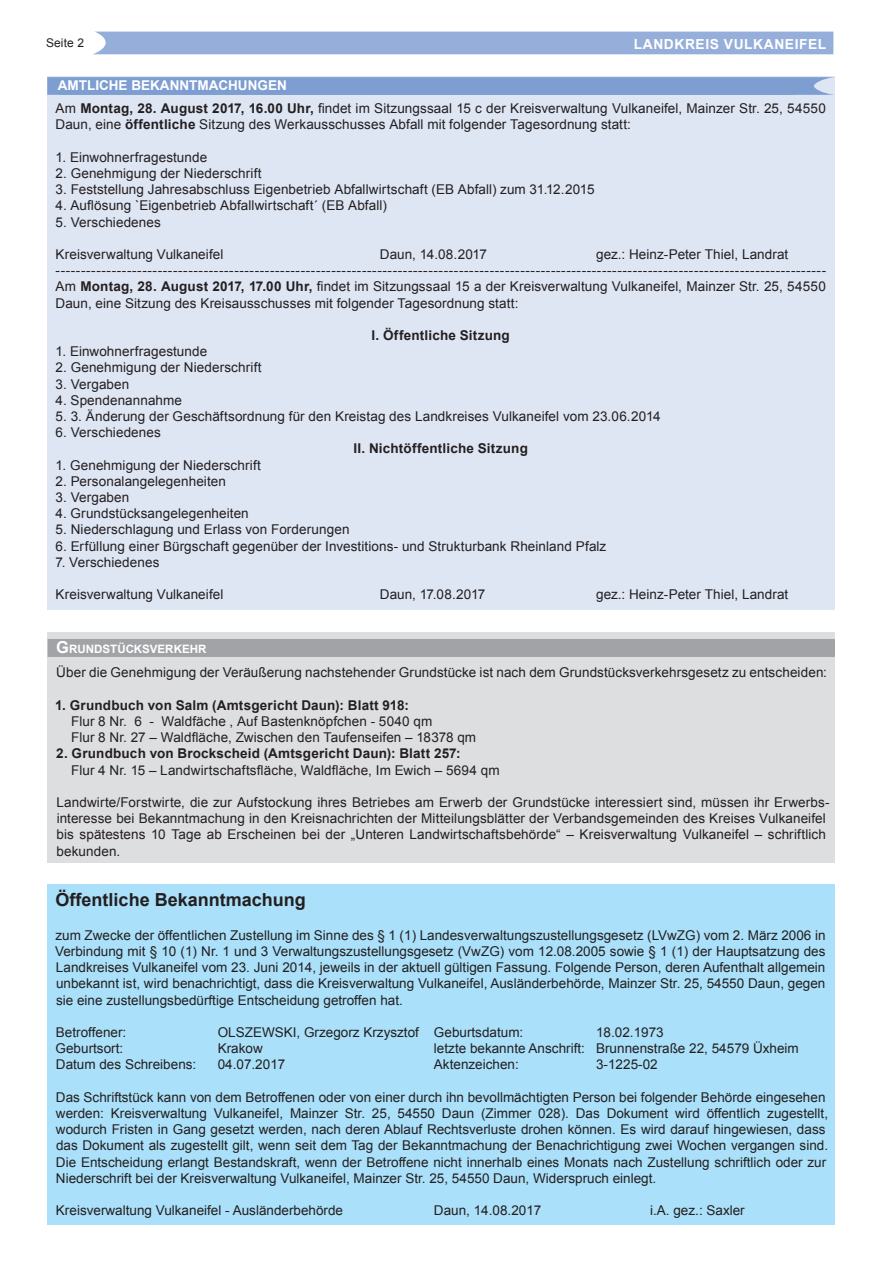
<style>
.page{position:relative;width:881px;height:1263px;background:#fff}
.page>*{position:absolute;margin:0;border:0;box-sizing:border-box;transform-origin:0 0}
.Ü-1-spaltig{font:700 18px "Arial";color:#231f20}
.t1{font:700 13.8px "Arial";letter-spacing:.04em;color:#fff}
.Fließtext{font:13.5px/16.2px "Arial";letter-spacing:.005em;color:#231f20}
.Default{font:13.5px/16.2px "Arial";color:#231f20;text-align:justify}
.Fließtext-2{font:700 13.5px "Arial";letter-spacing:.015em;color:#231f20}
.t2{font:700 13.5px "Arial";color:#fff}
.t3{font:12px "Arial";letter-spacing:.01em;color:#231f20}
.Überschrift_Infokast{font:700 11.55px "Arial";color:#fff}
.s1{font-weight:700}
.s2{font-size:16.5px}
</style>
<div class="page">
<div style="left:94px;top:32px;width:739px;height:22px;background:#96afda"></div>
<div style="left:47px;top:76px;width:787px;height:534px;background:#dee5f3"></div>
<svg style="left:47px;top:77px;width:787px;height:18px;background:#809fd2"></svg>
<div style="left:47px;top:884px;width:787px;height:340px;background:#aae0f9"></div>
<div style="left:48px;top:632px;width:786px;height:231px;background:#dddee0"></div>
<div style="left:48px;top:639px;width:786px;height:18px;background:#a1a3a6"></div>
<p class="t3" style="left:46px;top:35px;width:40px">Seite 2</p>
<p class="t1" style="left:633px;top:34px;width:194px">LANDKREIS VULKANEIFEL</p>
<p class="t2" style="left:58px;top:77px;width:230px">AMTLICHE BEKANNTMACHUNGEN</p>
<p class="Fließtext" style="left:56px;top:100px;width:771px">Am <span class="s1">Montag, 28. August 2017, 16.00 Uhr,</span> findet im Sitzungssaal 15 c der Kreisverwaltung Vulkaneifel, Mainzer Str. 25, 54550<br>Daun, eine <span class="s1">öffentliche</span> Sitzung des Werkausschusses Abfall mit folgender Tagesordnung statt:</p>
<p class="Fließtext" style="left:56px;top:149px;width:153px">1. Einwohnerfragestunde</p>
<p class="Fließtext" style="left:56px;top:165px;width:207px">2. Genehmigung der Niederschrift</p>
<p class="Fließtext" style="left:56px;top:181px;width:540px">3. Feststellung Jahresabschluss Eigenbetrieb Abfallwirtschaft (EB Abfall) zum 31.12.2015</p>
<p class="Fließtext" style="left:56px;top:198px;width:332px">4. Auflösung `Eigenbetrieb Abfallwirtschaft´ (EB Abfall)</p>
<p class="Fließtext" style="left:56px;top:214px;width:107px">5. Verschiedenes</p>
<p class="Fließtext" style="left:56px;top:246px;width:169px">Kreisverwaltung Vulkaneifel</p>
<p class="Fließtext" style="left:380px;top:246px;width:108px">Daun, 14.08.2017</p>
<p class="Fließtext" style="left:596px;top:246px;width:194px">gez.: Heinz-Peter Thiel, Landrat</p>
<p class="Fließtext" style="left:56px;top:262px;width:771px">-------------------------------------------------------------------------------------------------------------------------------------------------------</p>
<p class="Fließtext" style="left:56px;top:279px;width:771px">Am <span class="s1">Montag, 28. August 2017, 17.00 Uhr,</span> findet im Sitzungssaal 15 a der Kreisverwaltung Vulkaneifel, Mainzer Str. 25, 54550<br>Daun, eine Sitzung des Kreisausschusses mit folgender Tagesordnung statt:</p>
<p class="Fließtext-2" style="left:371px;top:326px;width:140px">I. Öffentliche Sitzung</p>
<p class="Fließtext" style="left:56px;top:343px;width:153px">1. Einwohnerfragestunde</p>
<p class="Fließtext" style="left:56px;top:360px;width:207px">2. Genehmigung der Niederschrift</p>
<p class="Fließtext" style="left:56px;top:376px;width:75px">3. Vergaben</p>
<p class="Fließtext" style="left:56px;top:392px;width:128px">4. Spendenannahme</p>
<p class="Fließtext" style="left:56px;top:408px;width:606px">5. 3. Änderung der Geschäftsordnung für den Kreistag des Landkreises Vulkaneifel vom 23.06.2014</p>
<p class="Fließtext" style="left:56px;top:424px;width:107px">6. Verschiedenes</p>
<p class="Fließtext-2" style="left:353px;top:440px;width:176px">II. Nichtöffentliche Sitzung</p>
<p class="Fließtext" style="left:56px;top:457px;width:207px">1. Genehmigung der Niederschrift</p>
<p class="Fließtext" style="left:56px;top:473px;width:172px">2. Personalangelegenheiten</p>
<p class="Fließtext" style="left:56px;top:489px;width:75px">3. Vergaben</p>
<p class="Fließtext" style="left:56px;top:505px;width:195px">4. Grundstücksangelegenheiten</p>
<p class="Fließtext" style="left:56px;top:522px;width:295px">5. Niederschlagung und Erlass von Forderungen</p>
<p class="Fließtext" style="left:56px;top:538px;width:552px">6. Erfüllung einer Bürgschaft gegenüber der Investitions- und Strukturbank Rheinland Pfalz</p>
<p class="Fließtext" style="left:56px;top:554px;width:105px">7. Verschiedenes</p>
<p class="Fließtext" style="left:56px;top:586px;width:169px">Kreisverwaltung Vulkaneifel</p>
<p class="Fließtext" style="left:380px;top:586px;width:107px">Daun, 17.08.2017</p>
<p class="Fließtext" style="left:596px;top:586px;width:194px">gez.: Heinz-Peter Thiel, Landrat</p>
<p class="Überschrift_Infokast" style="left:56px;top:641px;width:152px"><span class="s2">G</span>RUNDSTÜCKSVERKEHR</p>
<p class="Fließtext" style="left:56px;top:665px;width:771px">Über die Genehmigung der Veräußerung nachstehender Grundstücke ist nach dem Grundstücksverkehrsgesetz zu entscheiden:</p>
<p class="Fließtext-2" style="left:55px;top:696px;width:355px">1. Grundbuch von Salm (Amtsgericht Daun): Blatt 918:</p>
<p class="Fließtext" style="left:71px;top:713px;width:362px">Flur 8 Nr. 6 - Waldfäche , Auf Bastenknöpfchen - 5040 qm</p>
<p class="Fließtext" style="left:71px;top:729px;width:406px">Flur 8 Nr. 27 – Waldfläche, Zwischen den Taufenseifen – 18378 qm</p>
<p class="Fließtext-2" style="left:56px;top:745px;width:406px">2. Grundbuch von Brockscheid (Amtsgericht Daun): Blatt 257:</p>
<p class="Fließtext" style="left:71px;top:762px;width:430px">Flur 4 Nr. 15 – Landwirtschaftsfläche, Waldfläche, Im Ewich – 5694 qm</p>
<p class="Fließtext" style="left:56px;top:794px;width:774px">Landwirte/Forstwirte, die zur Aufstockung ihres Betriebes am Erwerb der Grundstücke interessiert sind, müssen ihr Erwerbs&shy;interesse bei Bekanntmachung in den Kreisnachrichten der Mitteilungsblätter der Verbandsgemeinden des Kreises Vulkaneifel bis spätestens 10 Tage ab Erscheinen bei der „Unteren Landwirtschaftsbehörde“ – Kreisverwaltung Vulkaneifel – schriftlich bekunden.</p>
<p class="Ü-1-spaltig" style="left:56px;top:887px;width:252px">Öffentliche Bekanntmachung</p>
<p class="Default" style="left:55px;top:927px;width:771px">zum Zwecke der öffentlichen Zustellung im Sinne des § 1 (1) Landesverwaltungszustellungsgesetz (LVwZG) vom 2. März 2006 in Verbindung mit § 10 (1) Nr. 1 und 3 Verwaltungszustellungsgesetz (VwZG) vom 12.08.2005 sowie § 1 (1) der Hauptsatzung des Landkreises Vulkaneifel vom 23. Juni 2014, jeweils in der aktuell gültigen Fassung. Folgende Person, deren Aufenthalt allgemein unbekannt ist, wird benachrichtigt, dass die Kreisverwaltung Vulkaneifel, Ausländerbehörde, Mainzer Str. 25, 54550 Daun, gegen sie eine zustellungsbedürftige Entscheidung getroffen hat.</p>
<p class="Default" style="left:56px;top:1024px;width:72px">Betroffener:</p>
<p class="Default" style="left:218px;top:1024px;width:307px">OLSZEWSKI, Grzegorz Krzysztof Geburtsdatum:</p>
<p class="Default" style="left:596px;top:1024px;width:69px">18.02.1973</p>
<p class="Default" style="left:56px;top:1040px;width:69px">Geburtsort:</p>
<p class="Default" style="left:218px;top:1040px;width:47px">Krakow</p>
<p class="Default" style="left:434px;top:1040px;width:366px">letzte bekannte Anschrift: Brunnenstraße 22, 54579 Üxheim</p>
<p class="Default" style="left:56px;top:1057px;width:142px">Datum des Schreibens:</p>
<p class="Default" style="left:218px;top:1057px;width:69px">04.07.2017</p>
<p class="Default" style="left:434px;top:1057px;width:86px">Aktenzeichen:</p>
<p class="Default" style="left:596px;top:1057px;width:63px">3-1225-02</p>
<p class="Default" style="left:56px;top:1089px;width:773px;text-align:left">Das Schriftstück kann von dem Betroffenen oder von einer durch ihn bevollmächtigten Person bei folgender Behörde eingesehen werden: Kreisverwaltung Vulkaneifel, Mainzer Str. 25, 54550 Daun (Zimmer 028). Das Dokument wird öffentlich zugestellt, wodurch Fristen in Gang gesetzt werden, nach deren Ablauf Rechtsverluste drohen können. Es wird darauf hingewiesen, dass das Dokument als zugestellt gilt, wenn seit dem Tag der Bekanntmachung der Benachrichtigung zwei Wochen vergangen sind.<br>Die Entscheidung erlangt Bestandskraft, wenn der Betroffene nicht innerhalb eines Monats nach Zustellung schriftlich oder zur Niederschrift bei der Kreisverwaltung Vulkaneifel, Mainzer Str. 25, 54550 Daun, Widerspruch einlegt.</p>
<p class="Default" style="left:56px;top:1202px;width:288px">Kreisverwaltung Vulkaneifel - Ausländerbehörde</p>
<p class="Default" style="left:434px;top:1202px;width:109px">Daun, 14.08.2017</p>
<p class="Default" style="left:650px;top:1202px;width:96px">i.A. gez.: Saxler</p>
</div>
